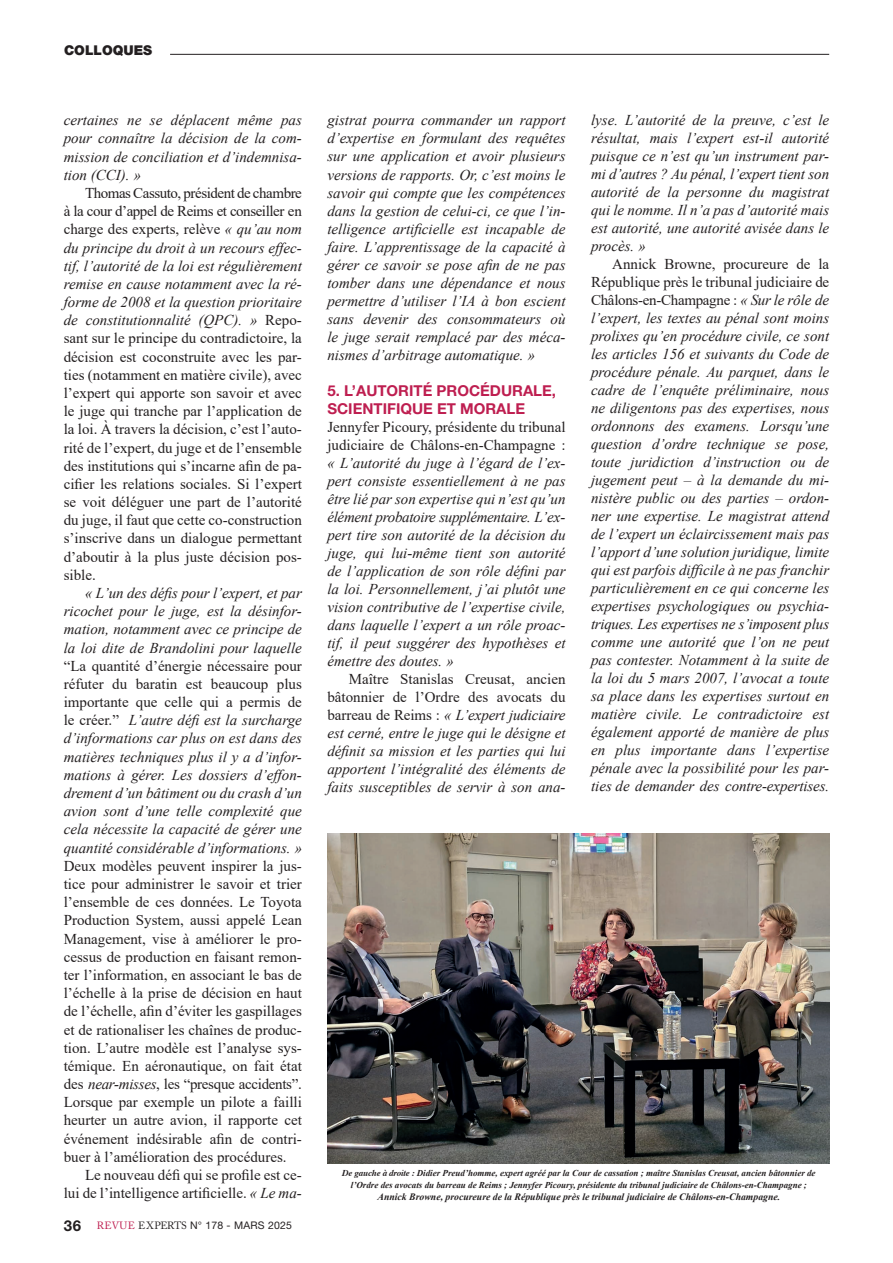
<style>
.page{position:relative;width:893px;height:1263px;background:#fff}
.page>*{position:absolute;margin:0;border:0;box-sizing:border-box;transform-origin:0 0}
.t1{font:italic 15px/18px "Times New Roman";color:#231f20;text-align:justify}
.t2{font:15px/18.1px "Times New Roman";color:#231f20;text-align:justify}
.t3{font:700 15px/18px "Helvetica Neue LT Std";color:#be1e50}
.t4{font:900 13.5px "Helvetica Neue LT Std";color:#231f20}
.t5{font:10.5px "Helvetica Neue LT Std";letter-spacing:.02em;color:#231f20}
.t6{font:italic 700 9.75px "Times New Roman";color:#231f20}
.t7{font:italic 700 9px/12px "Times New Roman";color:#231f20;text-align:center}
.s1{font-style:italic}
.s2{font-style:normal}
.s3{font-weight:700;font-size:15px}
.s4{font-family:"Adobe Caslon Pro";color:#be1e50}
.s5{font-family:"Adobe Caslon Pro"}
.s6{font-family:"Times"}
</style>
<div class="page">
<hr style="left:170px;top:54px;width:659px;height:1px;background:#231f20">
<img style="left:327px;top:833px;width:502px;height:330px">
<p class="t4" style="left:64px;top:42px;width:90px">COLLOQUES</p>
<p class="t1" style="left:64px;top:111px;width:240px">certaines ne se déplacent même pas pour connaître la décision de la com&shy;mission de conciliation et d’indemnisa&shy;tion (CCI). »</p>
<p class="t2" style="left:64px;top:183px;width:240px;text-indent:21px">Thomas Cassuto, président de chambre à la cour d’appel de Reims et conseiller en charge des experts, relève <span class="s1">« qu’au nom du principe du droit à un recours effec&shy;tif, l’autorité de la loi est régulièrement remise en cause notamment avec la ré&shy;forme de 2008 et la question prioritaire de constitutionnalité (QPC). »</span> Repo&shy;sant sur le principe du contradictoire, la décision est coconstruite avec les par&shy;ties (notamment en matière civile), avec l’expert qui apporte son savoir et avec le juge qui tranche par l’application de la loi. À travers la décision, c’est l’auto&shy;rité de l’expert, du juge et de l’ensemble des institutions qui s’incarne afin de pa&shy;cifier les relations sociales. Si l’expert se voit déléguer une part de l’autorité du juge, il faut que cette co-construction s’inscrive dans un dialogue permettant d’aboutir à la plus juste décision pos&shy;sible.</p>
<p class="t1" style="left:64px;top:583px;width:240px;text-indent:21px">« L’un des défis pour l’expert, et par ricochet pour le juge, est la désinfor&shy;mation, notamment avec ce principe de la loi dite de Brandolini pour laquelle</p>
<p class="t1" style="left:64px;top:656px;width:240px"><span class="s2">“La quantité d’énergie nécessaire pour réfuter du baratin est beaucoup plus importante que celle qui a permis de le créer.”</span> L’autre défi est la surcharge d’informations car plus on est dans des matières techniques plus il y a d’infor&shy;mations à gérer. Les dossiers d’effon&shy;drement d’un bâtiment ou du crash d’un avion sont d’une telle complexité que cela nécessite la capacité de gérer une quantité considérable d’informations. »</p>
<p class="t2" style="left:64px;top:856px;width:240px">Deux modèles peuvent inspirer la jus&shy;tice pour administrer le savoir et trier l’ensemble de ces données. Le Toyota Production System, aussi appelé Lean Management, vise à améliorer le pro&shy;cessus de production en faisant remon&shy;ter l’information, en associant le bas de l’échelle à la prise de décision en haut de l’échelle, afin d’éviter les gaspillages et de rationaliser les chaînes de produc&shy;tion. L’autre modèle est l’analyse sys&shy;témique. En aéronautique, on fait état des <span class="s1">near-misses</span>, les “presque accidents”.<br>Lorsque par exemple un pilote a failli heurter un autre avion, il rapporte cet événement indésirable afin de contri&shy;buer à l’amélioration des procédures.</p>
<p class="t2" style="left:64px;top:1165px;width:240px;text-align:right">Le nouveau défi qui se profile est ce-<br>lui de l’intelligence artificielle. <span class="s1">« Le ma-</span></p>
<p class="t5" style="left:64px;top:1219px;width:230px"><span class="s3">36</span> <span class="s4">REVUE</span> <span class="s5">EXPERTS</span> N° 178 - MARS 2025</p>
<p class="t1" style="left:327px;top:111px;width:240px">gistrat pourra commander un rapport d’expertise en formulant des requêtes sur une application et avoir plusieurs versions de rapports. Or, c’est moins le savoir qui compte que les compétences dans la gestion de celui-ci, ce que l’in&shy;telligence artificielle est incapable de faire. L’apprentissage de la capacité à gérer ce savoir se pose afin de ne pas tomber dans une dépendance et nous permettre d’utiliser l’IA à bon escient sans devenir des consommateurs où le juge serait remplacé par des méca&shy;nismes d’arbitrage automatique. »</p>
<p class="t3" style="left:327px;top:381px;width:230px">5. L’AUTORITÉ PROCÉDURALE,<br>SCIENTIFIQUE ET MORALE</p>
<p class="t2" style="left:327px;top:417px;width:240px">Jennyfer Picoury, présidente du tribunal judiciaire de Châlons-en-Champagne :</p>
<p class="t1" style="left:327px;top:454px;width:240px">« L’autorité du juge à l’égard de l’ex&shy;pert consiste essentiellement à ne pas être lié par son expertise qui n’est qu’un élément probatoire supplémentaire. L’ex&shy;pert tire son autorité de la décision du juge, qui lui-même tient son autorité de l’application de son rôle défini par la loi. Personnellement, j’ai plutôt une vision contributive de l’expertise civile, dans laquelle l’expert a un rôle proac&shy;tif, il peut suggérer des hypothèses et émettre des doutes. »</p>
<p class="t1" style="left:327px;top:670px;width:240px;text-indent:21px"><span class="s2">Maître Stanislas Creusat, ancien bâtonnier de l’Ordre des avocats du barreau de Reims :</span> « L’expert judiciaire est cerné, entre le juge qui le désigne et définit sa mission et les parties qui lui apportent l’intégralité des éléments de faits susceptibles de servir à son ana-</p>
<p class="t1" style="left:591px;top:111px;width:240px">lyse. L’autorité de la preuve, c’est le résultat, mais l’expert est-il autorité puisque ce n’est qu’un instrument par&shy;mi d’autres ? Au pénal, l’expert tient son autorité de la personne du magistrat qui le nomme. Il n’a pas d’autorité mais est autorité, une autorité avisée dans le procès. »</p>
<p class="t1" style="left:591px;top:255px;width:240px;text-indent:21px"><span class="s2">Annick Browne, procureure de la République près le tribunal judiciaire de Châlons-en-Champagne :</span> « Sur le rôle de l’expert, les textes au pénal sont moins prolixes qu’en procédure civile, ce sont les articles 156 et suivants du Code de procédure pénale. Au parquet, dans le cadre de l’enquête préliminaire, nous ne diligentons pas des expertises, nous ordonnons des examens. Lorsqu’une question d’ordre technique se pose, toute juridiction d’instruction ou de jugement peut – à la demande du mi&shy;nistère public ou des parties – ordon&shy;ner une expertise. Le magistrat attend de l’expert un éclaircissement mais pas l’apport d’une solution juridique, limite qui est parfois difficile à ne pas franchir particulièrement en ce qui concerne les expertises psychologiques ou psychia&shy;triques. Les expertises ne s’imposent plus comme une autorité que l’on ne peut pas contester. Notamment à la suite de la loi du 5 mars 2007, l’avocat a toute sa place dans les expertises surtout en matière civile. Le contradictoire est également apporté de manière de plus en plus importante dans l’expertise pénale avec la possibilité pour les par&shy;ties de demander des contre-expertises.</p>
<p class="t7" style="left:342px;top:1167px;width:475px"><span class="s6">De gauche à droite :</span> Didier Preud’homme, expert agréé par la Cour de cassation ; maître Stanislas Creusat, ancien bâtonnier de l’Ordre des avocats du barreau de Reims ; Jennyfer Picoury, présidente du tribunal judiciaire de Châlons-en-Champagne ;</p>
<p class="t6" style="left:378px;top:1189px;width:404px">Annick Browne, procureure de la République près le tribunal judiciaire de Châlons-en-Champagne.</p>
</div>
